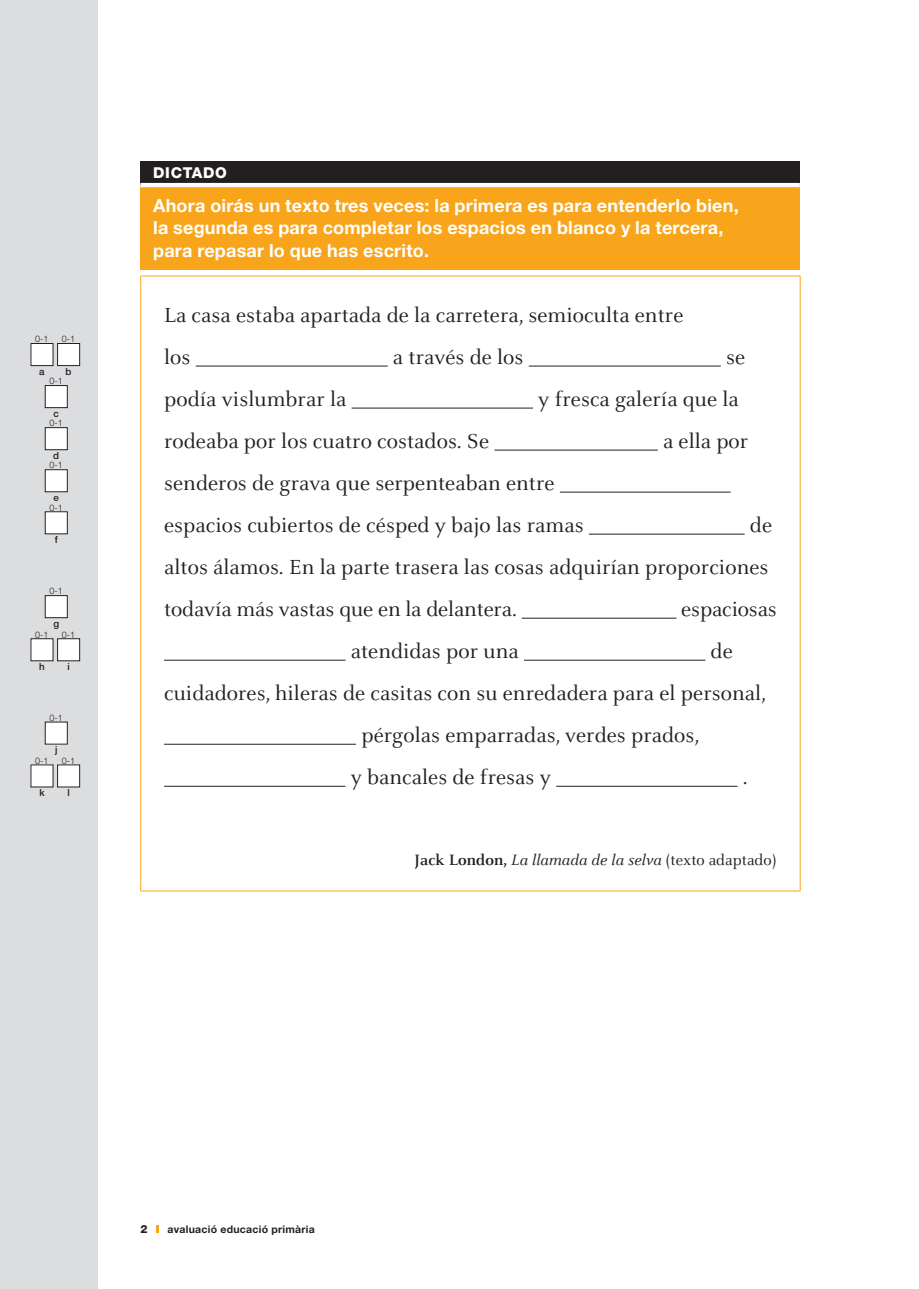
<style>
.page{position:relative;width:919px;height:1289px;background:#fff}
.page>*{position:absolute;margin:0;border:0;box-sizing:border-box;transform-origin:0 0}
.TEXTE_PER_LLEGIR{font:22.5px/42px "Celeste";letter-spacing:.005em;color:#231f20}
.ACTIVITAT_EXPLICACIÓ{font:700 18px/22.5px "Helvetica Neue";letter-spacing:.01em;color:#fff}
.TEXTE_PER_LLEGIR-2{font:italic 16.5px "Celeste";letter-spacing:.005em;color:#231f20}
.ACTIVITAT_TITOL{font:800 15px "Helvetica Neue";letter-spacing:.05em;color:#fff}
.TEXTE_SEGUIT_CASTELL{font:800 11.25px "Helvetica Neue";color:#231f20}
.TEXTE_SEGUIT_CASTELL-2{font:700 10.5px "Helvetica Neue";letter-spacing:.025em;color:#231f20}
.t1{font:500 9.75px "Helvetica Neue";color:#231f20}
.t2{font:300 9px "Helvetica Neue";color:#231f20}
.s1{font-weight:700;font-style:normal}
.s2{font-style:normal}
</style>
<div class="page">
<div style="left:0;top:0;width:98px;height:1288px;background:#dcdddf"></div>
<svg style="left:156px;top:1225px;width:3px;height:8px"></svg>
<div style="left:140px;top:162px;width:659px;height:23px;background:#231f20"></div>
<div style="left:140px;top:185px;width:659px;height:85px;background:#f9a51b"></div>
<hr style="left:140px;top:183px;width:659px;height:4px;background:#fff">
<hr style="left:140px;top:276px;width:660px;height:1px;background:#f9a51b">
<hr style="left:140px;top:276px;width:1px;height:614px;background:#f9a51b">
<hr style="left:799px;top:276px;width:1px;height:614px;background:#f9a51b">
<hr style="left:140px;top:890px;width:660px;height:1px;background:#f9a51b">
<hr style="left:196px;top:366px;width:191px;height:1px;background:#231f20">
<hr style="left:528px;top:366px;width:192px;height:1px;background:#231f20">
<hr style="left:351px;top:408px;width:182px;height:1px;background:#231f20">
<hr style="left:494px;top:450px;width:163px;height:1px;background:#231f20">
<hr style="left:560px;top:492px;width:170px;height:1px;background:#231f20">
<hr style="left:588px;top:534px;width:156px;height:1px;background:#231f20">
<hr style="left:521px;top:618px;width:155px;height:1px;background:#231f20">
<hr style="left:164px;top:660px;width:181px;height:1px;background:#231f20">
<hr style="left:524px;top:660px;width:181px;height:1px;background:#231f20">
<hr style="left:164px;top:744px;width:192px;height:1px;background:#231f20">
<hr style="left:164px;top:786px;width:181px;height:1px;background:#231f20">
<hr style="left:556px;top:786px;width:181px;height:1px;background:#231f20">
<div style="left:31px;top:343px;width:22px;height:22px;background:#fff"></div>
<div style="left:31px;top:343px;width:22px;height:23px;border:1px solid #231f20"></div>
<div style="left:58px;top:343px;width:22px;height:22px;background:#fff"></div>
<div style="left:57px;top:343px;width:23px;height:23px;border:1px solid #231f20"></div>
<div style="left:31px;top:638px;width:22px;height:22px;background:#fff"></div>
<div style="left:58px;top:638px;width:22px;height:22px;background:#fff"></div>
<div style="left:57px;top:638px;width:23px;height:23px;border:1px solid #231f20"></div>
<div style="left:31px;top:765px;width:22px;height:22px;background:#fff"></div>
<div style="left:58px;top:765px;width:22px;height:22px;background:#fff"></div>
<div style="left:57px;top:764px;width:23px;height:23px;border:1px solid #231f20"></div>
<div style="left:45px;top:385px;width:22px;height:22px;background:#fff"></div>
<div style="left:45px;top:385px;width:22px;height:23px;border:1px solid #231f20"></div>
<div style="left:45px;top:427px;width:22px;height:22px;background:#fff"></div>
<div style="left:45px;top:427px;width:22px;height:23px;border:1px solid #231f20"></div>
<div style="left:45px;top:469px;width:22px;height:23px;background:#fff"></div>
<div style="left:45px;top:469px;width:22px;height:23px;border:1px solid #231f20"></div>
<div style="left:45px;top:512px;width:22px;height:22px;background:#fff"></div>
<div style="left:45px;top:511px;width:22px;height:23px;border:1px solid #231f20"></div>
<div style="left:45px;top:595px;width:22px;height:22px;background:#fff"></div>
<div style="left:45px;top:595px;width:22px;height:23px;border:1px solid #231f20"></div>
<div style="left:45px;top:722px;width:22px;height:22px;background:#fff"></div>
<p class="t2" style="left:35px;top:333px;width:15px">0-1</p>
<p class="t1" style="left:39px;top:365px;width:7px">a</p>
<p class="t2" style="left:62px;top:333px;width:15px">0-1</p>
<p class="t1" style="left:66px;top:365px;width:7px">b</p>
<p class="t2" style="left:50px;top:375px;width:15px">0-1</p>
<p class="t1" style="left:54px;top:407px;width:7px">c</p>
<p class="t2" style="left:50px;top:418px;width:15px">0-1</p>
<p class="t1" style="left:53px;top:449px;width:7px">d</p>
<p class="t2" style="left:50px;top:460px;width:15px">0-1</p>
<p class="t1" style="left:54px;top:491px;width:7px">e</p>
<p class="t2" style="left:50px;top:502px;width:15px">0-1</p>
<p class="t1" style="left:55px;top:533px;width:5px">f</p>
<p class="t2" style="left:50px;top:585px;width:15px">0-1</p>
<p class="t1" style="left:53px;top:617px;width:7px">g</p>
<p class="t2" style="left:35px;top:628px;width:15px">0-1</p>
<p class="t1" style="left:39px;top:660px;width:7px">h</p>
<p class="t2" style="left:62px;top:628px;width:15px">0-1</p>
<p class="t1" style="left:67px;top:660px;width:4px">i</p>
<p class="t2" style="left:50px;top:712px;width:15px">0-1</p>
<p class="t1" style="left:55px;top:744px;width:4px">j</p>
<p class="t2" style="left:35px;top:755px;width:15px">0-1</p>
<p class="t1" style="left:39px;top:786px;width:7px">k</p>
<p class="t2" style="left:62px;top:755px;width:15px">0-1</p>
<p class="t1" style="left:67px;top:786px;width:4px">l</p>
<p class="ACTIVITAT_TITOL" style="left:153px;top:163px;width:75px">DICTADO</p>
<p class="ACTIVITAT_EXPLICACIÓ" style="left:153px;top:194px;width:587px">Ahora oirás un texto tres veces: la primera es para entenderlo bien, la segunda es para completar los espacios en blanco y la tercera, para repasar lo que has escrito.</p>
<p class="TEXTE_PER_LLEGIR" style="left:164px;top:295px;width:520px">La casa estaba apartada de la carretera, semioculta entre los</p>
<p class="TEXTE_PER_LLEGIR" style="left:393px;top:337px;width:132px">a través de los</p>
<p class="TEXTE_PER_LLEGIR" style="left:726px;top:337px;width:21px">se</p>
<p class="TEXTE_PER_LLEGIR" style="left:164px;top:379px;width:184px">podía vislumbrar la</p>
<p class="TEXTE_PER_LLEGIR" style="left:538px;top:379px;width:202px">y fresca galería que la</p>
<p class="TEXTE_PER_LLEGIR" style="left:164px;top:421px;width:326px">rodeaba por los cuatro costados. Se</p>
<p class="TEXTE_PER_LLEGIR" style="left:663px;top:421px;width:87px">a ella por</p>
<p class="TEXTE_PER_LLEGIR" style="left:164px;top:463px;width:421px">senderos de grava que serpenteaban entre espacios cubiertos de césped y bajo las ramas</p>
<p class="TEXTE_PER_LLEGIR" style="left:164px;top:505px;width:609px;text-indent:585px">de altos álamos. En la parte trasera las cosas adquirían proporciones todavía más vastas que en la delantera.</p>
<p class="TEXTE_PER_LLEGIR" style="left:681px;top:589px;width:97px">espaciosas</p>
<p class="TEXTE_PER_LLEGIR" style="left:351px;top:631px;width:169px">atendidas por una</p>
<p class="TEXTE_PER_LLEGIR" style="left:710px;top:631px;width:24px">de</p>
<p class="TEXTE_PER_LLEGIR" style="left:164px;top:673px;width:603px">cuidadores, hileras de casitas con su enredadera para el personal,</p>
<p class="TEXTE_PER_LLEGIR" style="left:361px;top:715px;width:339px">pérgolas emparradas, verdes prados,</p>
<p class="TEXTE_PER_LLEGIR" style="left:351px;top:757px;width:202px">y bancales de fresas y</p>
<p class="TEXTE_PER_LLEGIR" style="left:742px;top:757px;width:6px">.</p>
<p class="TEXTE_PER_LLEGIR-2" style="left:414px;top:851px;width:364px"><span class="s1">Jack London,</span> La llamada de la selva <span class="s2">(texto adaptado)</span></p>
<p class="TEXTE_SEGUIT_CASTELL" style="left:140px;top:1222px;width:9px">2</p>
<p class="TEXTE_SEGUIT_CASTELL-2" style="left:167px;top:1222px;width:149px">avaluació educació primària</p>
</div>
